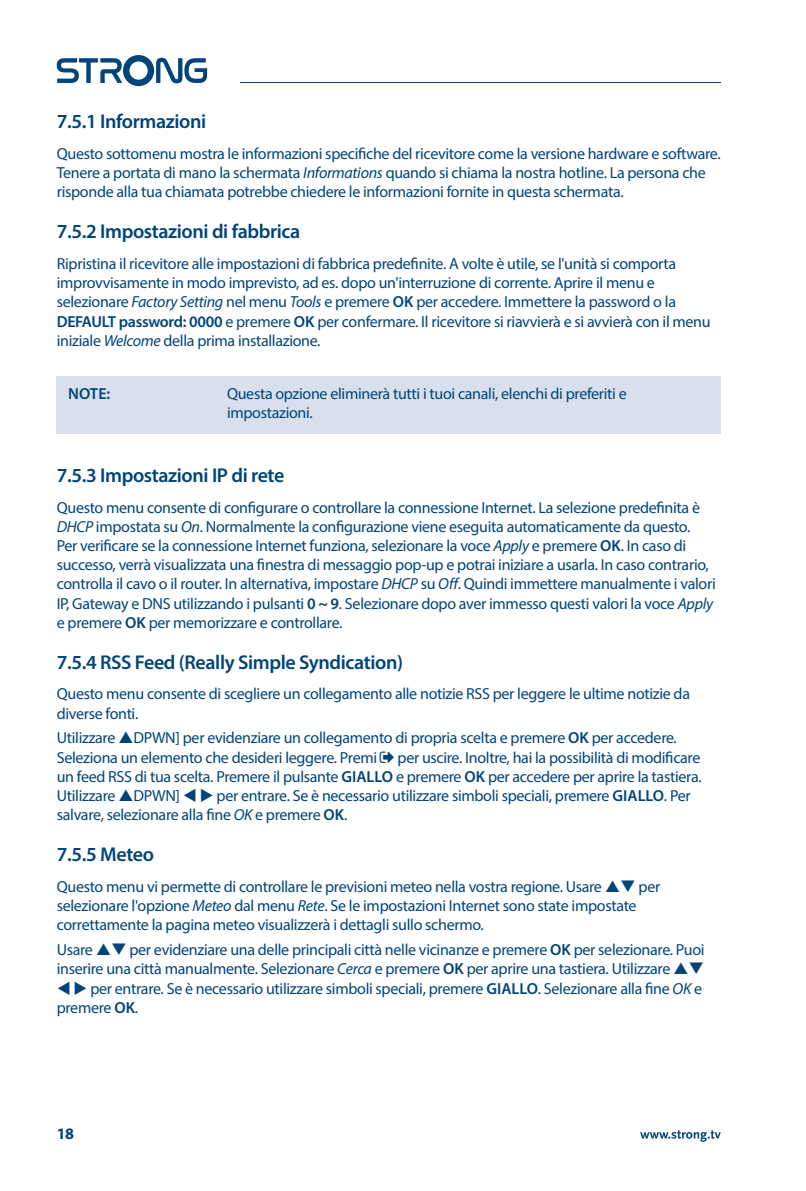
<style>
.page{position:relative;width:806px;height:1191px;background:#fff}
.page>*{position:absolute;margin:0;border:0;box-sizing:border-box;transform-origin:0 0}
.t1{font:600 20px "Myriad Pro";letter-spacing:-.02em;color:#00447b}
.t2{font:16px/19.2px "Myriad Pro";letter-spacing:-.02em;color:#00447b}
.t3{font:600 16px "Myriad Pro";color:#00447b}
.t4{font:700 16px "Myriad Pro";color:#00447b}
.s1{font-style:italic}
.s2{font-weight:600}
</style>
<div class="page">
<div style="left:57px;top:376px;width:663px;height:57px;background:#d9dfec"></div>
<hr style="left:240px;top:82px;width:480px;height:1px;background:#00447b">
<svg style="left:57px;top:55px;width:150px;height:31px"></svg>
<svg style="left:640px;top:1130px;width:80px;height:11px"></svg>
<p class="t1" style="left:57px;top:109px;width:151px">7.5.1 Informazioni</p>
<p class="t2" style="left:57px;top:144px;width:665px">Questo sottomenu mostra le informazioni specifiche del ricevitore come la versione hardware e software.<br>Tenere a portata di mano la schermata <span class="s1">Informations</span> quando si chiama la nostra hotline. La persona che risponde alla tua chiamata potrebbe chiedere le informazioni fornite in questa schermata.</p>
<p class="t1" style="left:57px;top:219px;width:245px">7.5.2 Impostazioni di fabbrica</p>
<p class="t2" style="left:57px;top:254px;width:655px">Ripristina il ricevitore alle impostazioni di fabbrica predefinite. A volte è utile, se l'unità si comporta improvvisamente in modo imprevisto, ad es. dopo un'interruzione di corrente. Aprire il menu e selezionare <span class="s1">Factory Setting</span> nel menu <span class="s1">Tools</span> e premere <span class="s2">OK</span> per accedere. Immettere la password o la <span class="s2">DEFAULT password: 0000</span> e premere <span class="s2">OK</span> per confermare. Il ricevitore si riavvierà e si avvierà con il menu iniziale <span class="s1">Welcome</span> della prima installazione.</p>
<p class="t3" style="left:68px;top:383px;width:43px">NOTE:</p>
<p class="t2" style="left:227px;top:384px;width:401px">Questa opzione eliminerà tutti i tuoi canali, elenchi di preferiti e impostazioni.</p>
<p class="t1" style="left:57px;top:462px;width:229px">7.5.3 Impostazioni IP di rete</p>
<p class="t2" style="left:57px;top:497px;width:660px">Questo menu consente di configurare o controllare la connessione Internet. La selezione predefinita è <span class="s1">DHCP</span> impostata su <span class="s1">On</span>. Normalmente la configurazione viene eseguita automaticamente da questo.<br>Per verificare se la connessione Internet funziona, selezionare la voce <span class="s1">Apply</span> e premere <span class="s2">OK</span>. In caso di successo, verrà visualizzata una finestra di messaggio pop-up e potrai iniziare a usarla. In caso contrario, controlla il cavo o il router. In alternativa, impostare <span class="s1">DHCP</span> su <span class="s1">Off</span>. Quindi immettere manualmente i valori IP, Gateway e DNS utilizzando i pulsanti <span class="s2">0 ~ 9</span>. Selezionare dopo aver immesso questi valori la voce <span class="s1">Apply </span>e premere <span class="s2">OK</span> per memorizzare e controllare.</p>
<p class="t1" style="left:57px;top:649px;width:347px">7.5.4 RSS Feed (Really Simple Syndication)</p>
<p class="t2" style="left:57px;top:684px;width:634px">Questo menu consente di scegliere un collegamento alle notizie RSS per leggere le ultime notizie da diverse fonti.</p>
<p class="t2" style="left:57px;top:728px;width:621px">Utilizzare DPWN] per evidenziare un collegamento di propria scelta e premere <span class="s2">OK</span> per accedere.<br>Seleziona un elemento che desideri leggere. Premi</p>
<p class="t2" style="left:57px;top:747px;width:646px;text-indent:340px">per uscire. Inoltre, hai la possibilità di modificare un feed RSS di tua scelta. Premere il pulsante <span class="s2">GIALLO</span> e premere <span class="s2">OK</span> per accedere per aprire la tastiera.<br>Utilizzare DPWN] ▼ ◆ per entrare. Se è necessario utilizzare simboli speciali, premere <span class="s2">GIALLO</span>. Per salvare, selezionare alla fine <span class="s1">OK</span> e premere <span class="s2">OK</span>.</p>
<p class="t1" style="left:57px;top:841px;width:99px">7.5.5 Meteo</p>
<p class="t2" style="left:57px;top:876px;width:604px">Questo menu vi permette di controllare le previsioni meteo nella vostra regione. Usare ❑ per selezionare l'opzione <span class="s1">Meteo</span> dal menu <span class="s1">Rete</span>. Se le impostazioni Internet sono state impostate correttamente la pagina meteo visualizzerà i dettagli sullo schermo.</p>
<p class="t2" style="left:57px;top:940px;width:649px">Usare ❑ per evidenziare una delle principali città nelle vicinanze e premere <span class="s2">OK</span> per selezionare. Puoi inserire una città manualmente. Selezionare <span class="s1">Cerca</span> e premere <span class="s2">OK</span> per aprire una tastiera. Utilizzare ❑</p>
<p class="t2" style="left:57px;top:978px;width:646px">▼ ◆ per entrare. Se è necessario utilizzare simboli speciali, premere <span class="s2">GIALLO</span>. Selezionare alla fine <span class="s1">OK</span> e premere <span class="s2">OK</span>.</p>
<p class="t4" style="left:57px;top:1123px;width:19px">18</p>
</div>
